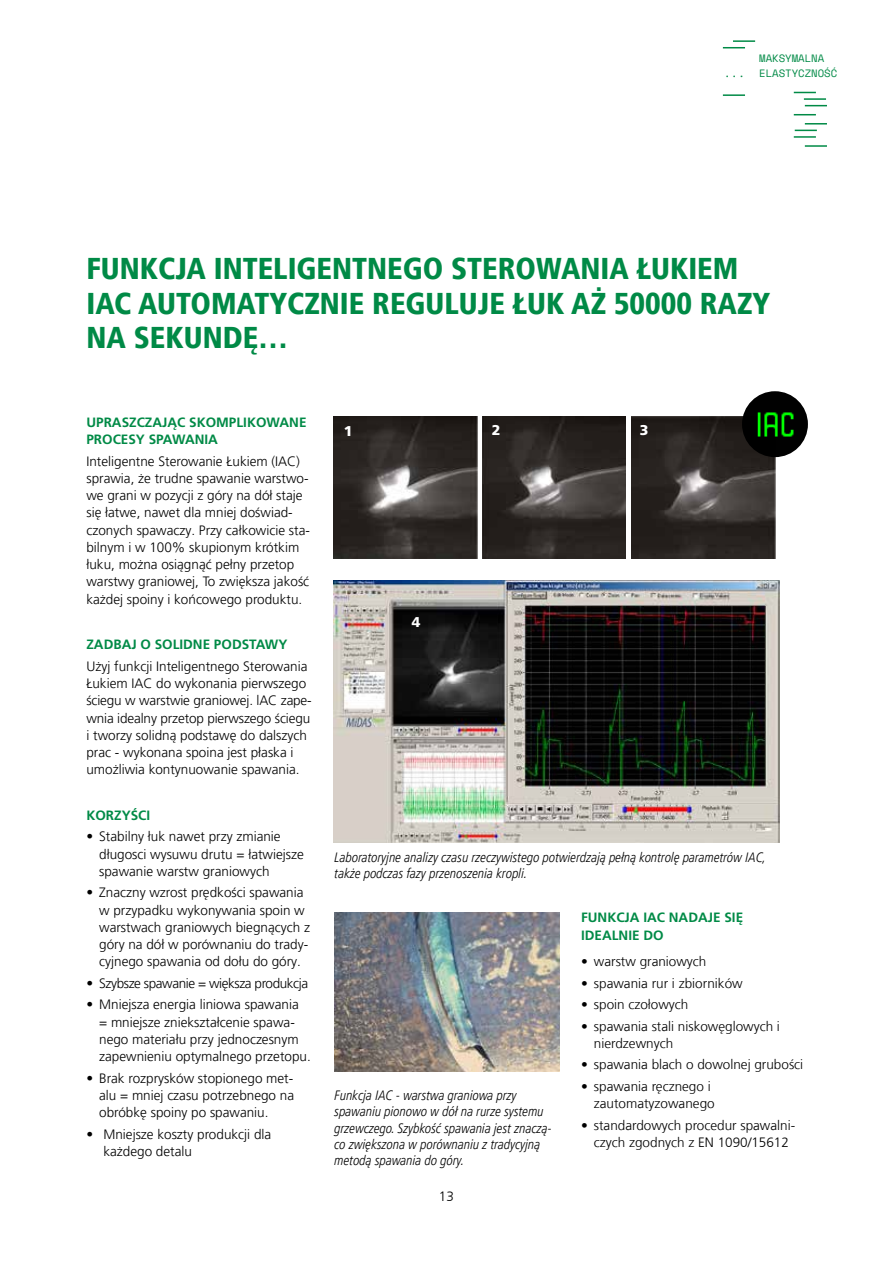
<style>
.page{position:relative;width:893px;height:1263px;background:#fff}
.page>*{position:absolute;margin:0;border:0;box-sizing:border-box;transform-origin:0 0}
.t1{font:900 condensed 30px/34.5px "Frutiger LT Pro";color:#008a46}
.t2{font:900 14.25px "Frutiger LT Pro";color:#fff}
.t3{font:300 13.5px/17.2px "Frutiger LT Pro";color:#000}
.t4{font:italic 300 condensed 13.5px/16.2px "Frutiger LT Pro";color:#000}
.t5{font:300 13.5px/17.2px "Frutiger LT Com";color:#000}
.t6{font:700 13.5px/17.2px "Frutiger LT Pro";color:#008a46}
.t7{font:300 13.5px "Frutiger LT Pro";letter-spacing:-.03em;color:#000}
.t8{font:11.55px "Space Mono";color:#008a46}
.t9{font:10.65px/15px "Space Mono";color:#008a46}
</style>
<div class="page">
<img style="left:333px;top:580px;width:447px;height:263px">
<img style="left:482px;top:417px;width:143px;height:142px">
<img style="left:333px;top:417px;width:144px;height:142px">
<img style="left:631px;top:417px;width:144px;height:142px">
<img style="left:334px;top:912px;width:226px;height:159px">
<img style="left:742px;top:391px;width:66px;height:66px;border-radius:33px">
<svg style="left:794px;top:114px;width:22px;height:1px"></svg>
<hr style="left:805px;top:145px;width:22px;height:2px;background:#008a46">
<svg style="left:723px;top:47px;width:22px;height:1px"></svg>
<svg style="left:794px;top:92px;width:22px;height:1px"></svg>
<hr style="left:805px;top:123px;width:22px;height:2px;background:#008a46">
<hr style="left:723px;top:94px;width:22px;height:2px;background:#008a46">
<hr style="left:733px;top:40px;width:22px;height:2px;background:#008a46">
<hr style="left:804px;top:98px;width:22px;height:2px;background:#008a46">
<svg style="left:795px;top:130px;width:22px;height:1px"></svg>
<svg style="left:805px;top:105px;width:22px;height:1px"></svg>
<hr style="left:794px;top:136px;width:22px;height:2px;background:#008a46">
<p class="t8" style="left:724px;top:64px;width:23px">...</p>
<p class="t9" style="left:759px;top:51px;width:80px">MAKSYMALNA<br>ELASTYCZNOŚĆ</p>
<h1 class="t1" style="left:87px;top:251px;width:685px">FUNKCJA INTELIGENTNEGO STEROWANIA ŁUKIEM<br>IAC AUTOMATYCZNIE REGULUJE ŁUK AŻ 50000 RAZY<br>NA SEKUNDĘ…</h1>
<p class="t6" style="left:86px;top:414px;width:222px">UPRASZCZAJĄC SKOMPLIKOWANE<br>PROCESY SPAWANIA</p>
<p class="t3" style="left:86px;top:452px;width:225px">Inteligentne Sterowanie Łukiem (IAC) sprawia, że trudne spawanie warstwo&shy;we grani w pozycji z góry na dół staje się łatwe, nawet dla mniej doświad&shy;czonych spawaczy. Przy całkowicie sta&shy;bilnym i w 100% skupionym krótkim łuku, można osiągnąć pełny przetop warstwy graniowej, To zwiększa jakość każdej spoiny i końcowego produktu.</p>
<p class="t6" style="left:86px;top:636px;width:202px">ZADBAJ O SOLIDNE PODSTAWY</p>
<p class="t3" style="left:86px;top:657px;width:227px">Użyj funkcji Inteligentnego Sterowania Łukiem IAC do wykonania pierwszego ściegu w warstwie graniowej. lAC zape&shy;wnia idealny przetop pierwszego ściegu i tworzy solidną podstawę do dalszych prac - wykonana spoina jest płaska i umożliwia kontynuowanie spawania.</p>
<p class="t6" style="left:86px;top:806px;width:65px">KORZYŚCI</p>
<p class="t3" style="left:99px;top:828px;width:206px;text-indent:-13px">• Stabilny łuk nawet przy zmianie długosci wysuwu drutu = łatwiejsze spawanie warstw graniowych</p>
<p class="t3" style="left:99px;top:884px;width:212px;text-indent:-13px">• Znaczny wzrost prędkości spawania w przypadku wykonywania spoin w warstwach graniowych biegnących z góry na dół w porównaniu do trady&shy;cyjnego spawania od dołu do góry.</p>
<p class="t7" style="left:86px;top:975px;width:223px">• Szybsze spawanie = większa produkcja</p>
<p class="t3" style="left:99px;top:996px;width:213px;text-indent:-13px">• Mniejsza energia liniowa spawania<br>= mniejsze zniekształcenie spawa&shy;nego materiału przy jednoczesnym zapewnieniu optymalnego przetopu.</p>
<p class="t3" style="left:99px;top:1069px;width:196px;text-align:justify;text-indent:-13px">• Brak rozprysków stopionego met&shy;alu = mniej czasu potrzebnego na obróbkę spoiny po spawaniu.</p>
<p class="t3" style="left:103px;top:1125px;width:169px;text-indent:-17px">• Mniejsze koszty produkcji dla każdego detalu</p>
<p class="t2" style="left:344px;top:422px;width:10px">1</p>
<p class="t2" style="left:492px;top:422px;width:10px">2</p>
<p class="t2" style="left:640px;top:422px;width:10px">3</p>
<p class="t2" style="left:412px;top:614px;width:10px">4</p>
<p class="t4" style="left:335px;top:849px;width:433px">Laboratoryjne analizy czasu rzeczywistego potwierdzają pełną kontrolę parametrów IAC, także podczas fazy przenoszenia kropli.</p>
<p class="t4" style="left:335px;top:1088px;width:219px">Funkcja IAC - warstwa graniowa przy spawaniu pionowo w dół na rurze systemu grzewczego. Szybkość spawania jest znaczą&shy;co zwiększona w porównaniu z tradycyjną metodą spawania do góry.</p>
<p class="t5" style="left:439px;top:1187px;width:17px">13</p>
<p class="t6" style="left:581px;top:909px;width:164px">FUNKCJA IAC NADAJE SIĘ<br>IDEALNIE DO</p>
<p class="t5" style="left:581px;top:953px;width:127px">• warstw graniowych</p>
<p class="t5" style="left:581px;top:974px;width:163px">• spawania rur i zbiorników</p>
<p class="t5" style="left:581px;top:996px;width:109px">• spoin czołowych</p>
<p class="t5" style="left:594px;top:1017px;width:188px;text-indent:-13px">• spawania stali niskowęglowych i nierdzewnych</p>
<p class="t5" style="left:581px;top:1056px;width:224px">• spawania blach o dowolnej grubości</p>
<p class="t5" style="left:581px;top:1078px;width:135px;text-align:right">• spawania ręcznego i zautomatyzowanego</p>
<p class="t5" style="left:581px;top:1116px;width:216px;text-align:center">• standardowych procedur spawalni&shy;czych zgodnych z EN 1090/15612</p>
</div>
